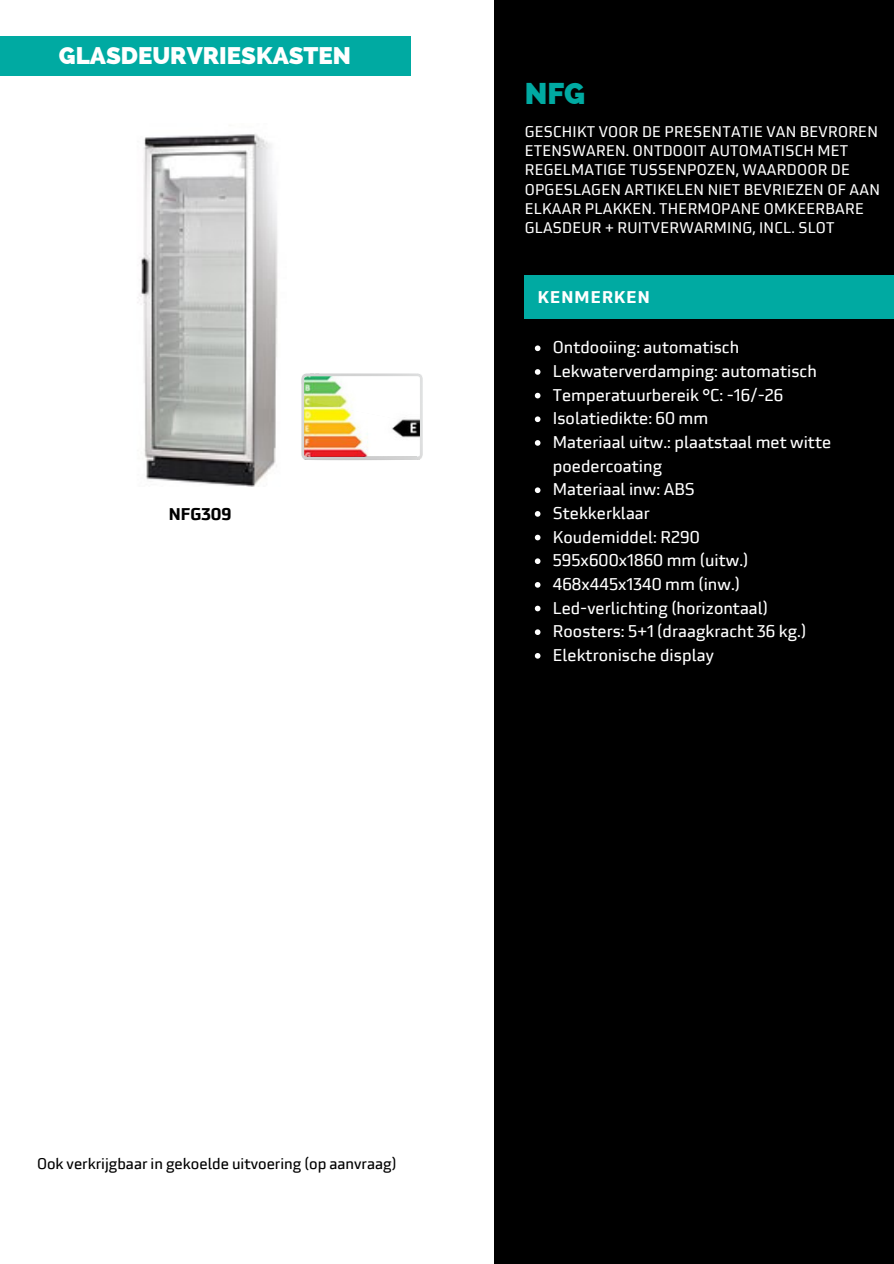
<style>
.page{position:relative;width:894px;height:1264px;background:#fff}
.page>*{position:absolute;margin:0;border:0;box-sizing:border-box;transform-origin:0 0}
.t1{font:800 30px "Raleway";color:#00aaa2}
.t2{font:800 24px "Raleway";color:#fff}
.t3{font:16.5px/23.7px "Utility OTW03";letter-spacing:.005em;color:#fff}
.t4{font:700 16.5px "Utility OTW03";letter-spacing:.07em;color:#fff}
.t5{font:700 16.5px "Utility OTW03";color:#000}
.t6{font:15px/19.2px "Utility OTW03";letter-spacing:.015em;color:#fff}
.t7{font:15px "Utility OTW03";color:#000}
</style>
<div class="page">
<div style="left:494px;top:0;width:399px;height:1263px;background:#000"></div>
<div style="left:524px;top:275px;width:369px;height:44px;background:#00aaa2"></div>
<img style="left:137px;top:134px;width:141px;height:352px">
<div style="left:0;top:36px;width:410px;height:39px;background:#00aaa2"></div>
<svg style="left:534px;top:345px;width:6px;height:6px"></svg>
<svg style="left:534px;top:369px;width:6px;height:6px"></svg>
<svg style="left:534px;top:393px;width:6px;height:5px"></svg>
<svg style="left:534px;top:416px;width:6px;height:6px"></svg>
<svg style="left:534px;top:440px;width:6px;height:6px"></svg>
<svg style="left:534px;top:487px;width:6px;height:6px"></svg>
<svg style="left:534px;top:511px;width:6px;height:5px"></svg>
<svg style="left:534px;top:534px;width:6px;height:6px"></svg>
<svg style="left:534px;top:558px;width:6px;height:6px"></svg>
<svg style="left:534px;top:582px;width:6px;height:5px"></svg>
<svg style="left:534px;top:605px;width:6px;height:6px"></svg>
<svg style="left:534px;top:629px;width:6px;height:6px"></svg>
<svg style="left:534px;top:653px;width:6px;height:5px"></svg>
<img style="left:301px;top:373px;width:121px;height:88px">
<h2 class="t2" style="left:59px;top:42px;width:293px">GLASDEURVRIESKASTEN</h2>
<p class="t5" style="left:169px;top:503px;width:64px">NFG309</p>
<h1 class="t1" style="left:524px;top:76px;width:62px">NFG</h1>
<p class="t6" style="left:524px;top:122px;width:356px">GESCHIKT VOOR DE PRESENTATIE VAN BEVROREN ETENSWAREN. ONTDOOIT AUTOMATISCH MET REGELMATIGE TUSSENPOZEN, WAARDOOR DE OPGESLAGEN ARTIKELEN NIET BEVRIEZEN OF AAN ELKAAR PLAKKEN. THERMOPANE OMKEERBARE GLASDEUR + RUITVERWARMING, INCL. SLOT</p>
<p class="t4" style="left:538px;top:286px;width:113px">KENMERKEN</p>
<p class="t3" style="left:552px;top:335px;width:280px">Ontdooiing: automatisch<br>Lekwaterverdamping: automatisch<br>Temperatuurbereik °C: -16/-26<br>Isolatiedikte: 60 mm<br>Materiaal uitw.: plaatstaal met witte poedercoating<br>Materiaal inw: ABS<br>Stekkerklaar<br>Koudemiddel: R290<br>595x600x1860 mm (uitw.)<br>468x445x1340 mm (inw.)<br>Led-verlichting (horizontaal)<br>Roosters: 5+1 (draagkracht 36 kg.)<br>Elektronische display</p>
<p class="t7" style="left:37px;top:1154px;width:361px">Ook verkrijgbaar in gekoelde uitvoering (op aanvraag)</p>
</div>
